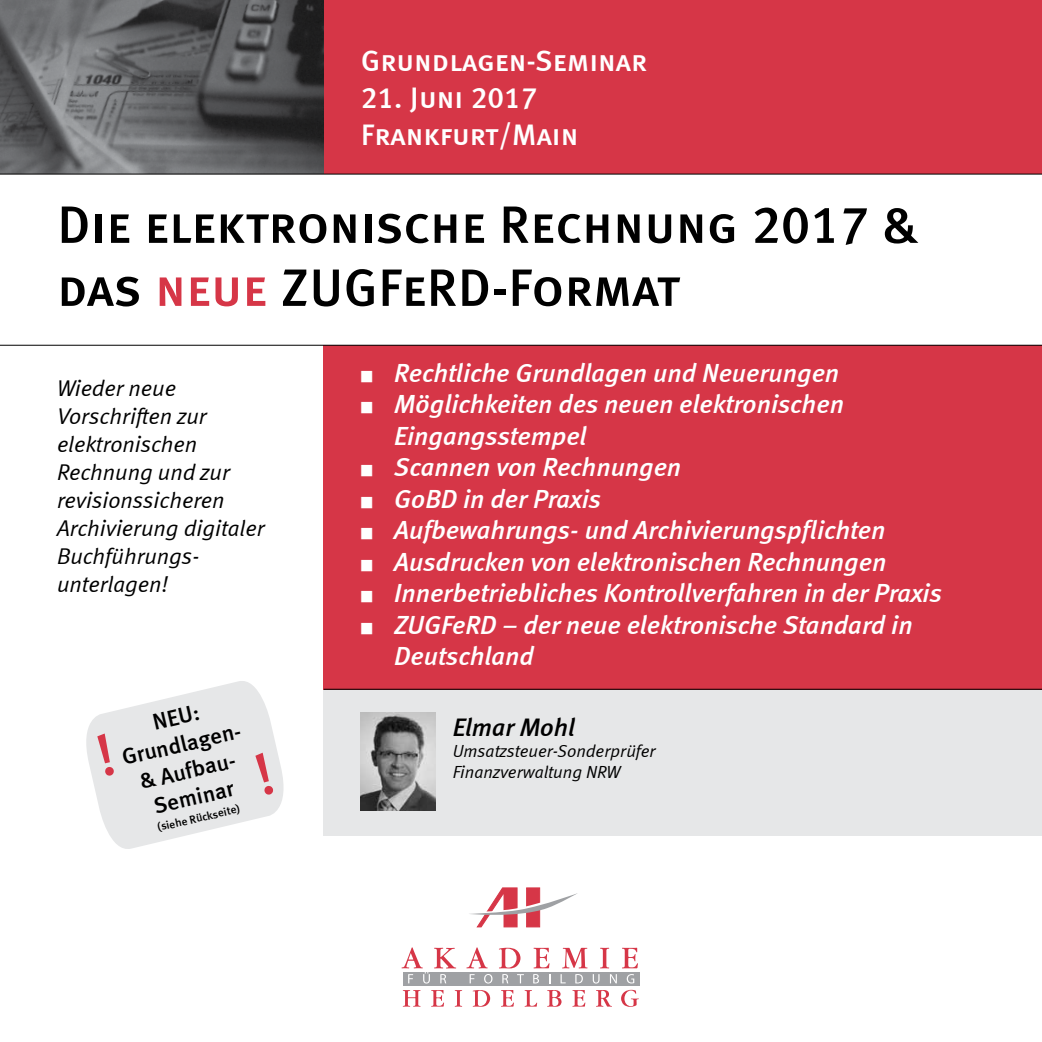
<style>
.page{position:relative;width:1042px;height:1042px;background:#fff}
.page>*{position:absolute;margin:0;border:0;box-sizing:border-box;transform-origin:0 0}
.t1{font:52.5px/63px "Meta Medium LF Caps";color:#000}
.t2{font:29.75px/36.8px "Meta Medium LF Caps";color:#fff}
.t3{font:italic 26.25px/31.5px "Meta Medium LF";color:#fff}
.t4{font:italic 25.38px "Meta Medium LF";color:#000}
.t5{font:22.93px/27.3px "Meta Medium LF";color:#000;text-align:center}
.t6{font:italic 22.75px/28px "Meta Normal LF";color:#000}
.t7{font:italic 17.5px/21px "Meta Normal LF";color:#000}
.t8{font:11.55px "Meta Medium LF";color:#000}
.s1{color:#d63647}
</style>
<div class="page">
<div style="left:324px;top:0;width:718px;height:174px;background:#d63647"></div>
<div style="left:324px;top:346px;width:718px;height:344px;background:#d63647"></div>
<svg style="left:469px;top:888px;width:108px;height:39px"></svg>
<svg style="left:403px;top:990px;width:17px;height:16px"></svg>
<svg style="left:431px;top:990px;width:13px;height:16px"></svg>
<svg style="left:455px;top:990px;width:7px;height:16px"></svg>
<svg style="left:473px;top:990px;width:17px;height:16px"></svg>
<svg style="left:501px;top:990px;width:13px;height:16px"></svg>
<svg style="left:524px;top:990px;width:13px;height:16px"></svg>
<svg style="left:547px;top:990px;width:14px;height:16px"></svg>
<svg style="left:572px;top:990px;width:13px;height:16px"></svg>
<svg style="left:596px;top:990px;width:15px;height:16px"></svg>
<svg style="left:621px;top:990px;width:18px;height:17px"></svg>
<svg style="left:466px;top:947px;width:22px;height:21px"></svg>
<svg style="left:499px;top:948px;width:21px;height:20px"></svg>
<svg style="left:533px;top:948px;width:16px;height:20px"></svg>
<svg style="left:562px;top:948px;width:25px;height:20px"></svg>
<svg style="left:600px;top:948px;width:9px;height:20px"></svg>
<svg style="left:622px;top:948px;width:16px;height:20px"></svg>
<div style="left:403px;top:972px;width:236px;height:13px;background:#9fa1a4"></div>
<svg style="left:401px;top:947px;width:55px;height:36px"></svg>
<svg style="left:470px;top:974px;width:4px;height:9px"></svg>
<svg style="left:484px;top:974px;width:8px;height:9px"></svg>
<svg style="left:502px;top:974px;width:6px;height:9px"></svg>
<svg style="left:517px;top:974px;width:7px;height:9px"></svg>
<svg style="left:533px;top:974px;width:6px;height:9px"></svg>
<svg style="left:560px;top:974px;width:6px;height:9px"></svg>
<svg style="left:575px;top:974px;width:8px;height:9px"></svg>
<svg style="left:593px;top:974px;width:6px;height:9px"></svg>
<svg style="left:610px;top:974px;width:7px;height:9px"></svg>
<svg style="left:627px;top:974px;width:7px;height:9px"></svg>
<img style="left:0;top:0;width:324px;height:174px">
<hr style="left:0;top:174px;width:1042px;height:1px;background:#000">
<hr style="left:0;top:345px;width:1042px;height:1px;background:#000">
<hr style="left:324px;top:689px;width:718px;height:1px;background:#000">
<div style="left:324px;top:690px;width:718px;height:145px;background:#e6e7e8"></div>
<img style="left:361px;top:712px;width:74px;height:98px">
<svg style="left:86px;top:681px;width:198px;height:168px"></svg>
<p class="t2" style="left:361px;top:42px;width:288px">Grundlagen-Seminar</p>
<p class="t2" style="left:361px;top:79px;width:219px">21. Juni 2017<br>Frankfurt/Main</p>
<h1 class="t1" style="left:57px;top:193px;width:863px">Die elektronische Rechnung 2017 &amp; das <span class="s1">neue</span> ZUGFeRD-Format</h1>
<p class="t6" style="left:57px;top:374px;width:209px">Wieder neue<br>Vorschriften zur elektronischen<br>Rechnung und zur revisionssicheren<br>Archivierung digitaler<br>Buchführungs&shy;unterlagen!</p>
<p class="t5" style="left:113px;top:717px;width:123px;rotate:-13deg">NEU:<br>Grundlagen-&amp; Aufbau-<br>Seminar</p>
<p class="t8" style="left:156px;top:821px;width:85px;rotate:-13deg">(siehe Rückseite)</p>
<p class="t3" style="left:361px;top:356px;width:480px">■ Rechtliche Grundlagen und Neuerungen</p>
<p class="t3" style="left:394px;top:388px;width:451px;text-indent:-33px">■ Möglichkeiten des neuen elektronischen<br>Eingangsstempel</p>
<p class="t3" style="left:361px;top:451px;width:322px">■ Scannen von Rechnungen</p>
<p class="t3" style="left:361px;top:482px;width:242px">■ GoBD in der Praxis</p>
<p class="t3" style="left:361px;top:514px;width:526px">■ Aufbewahrungs- und Archivierungspflichten</p>
<p class="t3" style="left:361px;top:545px;width:527px">■ Ausdrucken von elektronischen Rechnungen</p>
<p class="t3" style="left:361px;top:577px;width:582px">■ Innerbetriebliches Kontrollverfahren in der Praxis</p>
<p class="t3" style="left:394px;top:608px;width:520px;text-indent:-33px">■ ZUGFeRD – der neue elektronische Standard in<br>Deutschland</p>
<p class="t4" style="left:453px;top:712px;width:124px">Elmar Mohl</p>
<p class="t7" style="left:453px;top:740px;width:204px">Umsatzsteuer-Sonderprüfer<br>Finanzverwaltung NRW</p>
</div>
